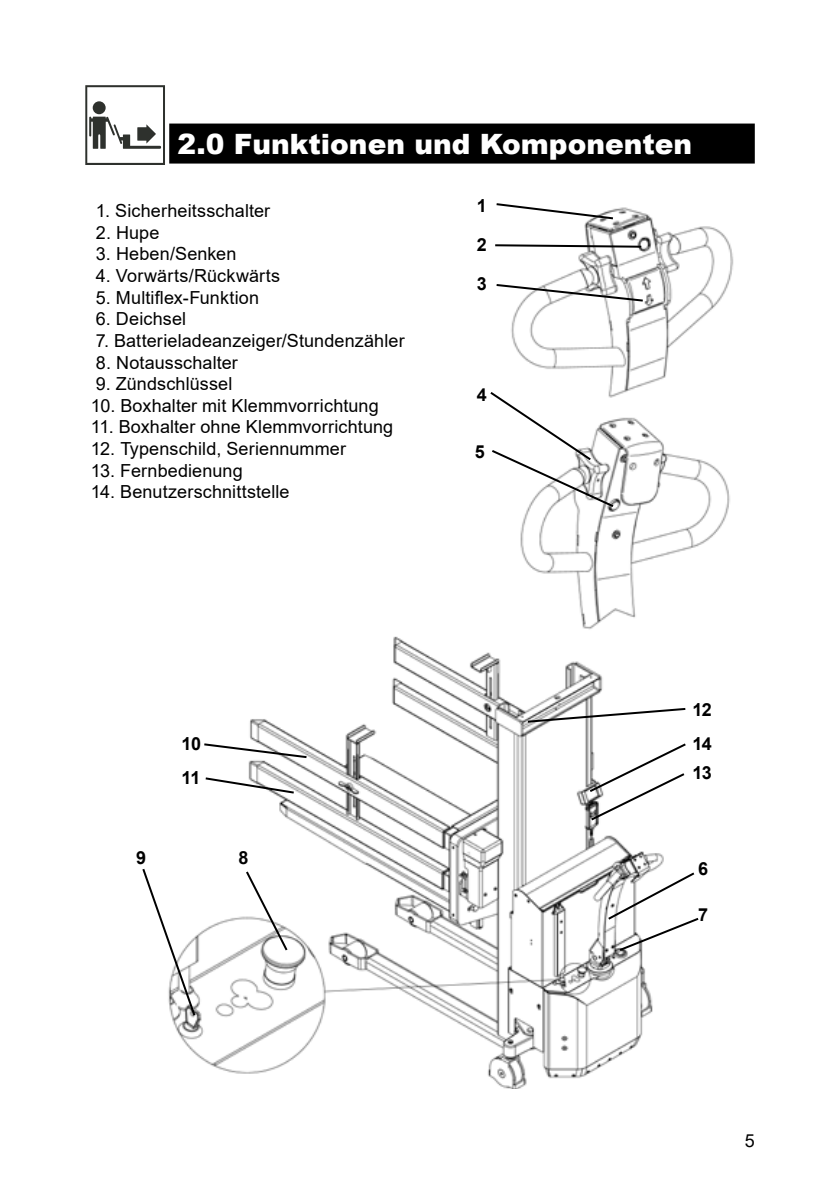
<style>
.page{position:relative;width:840px;height:1191px;background:#fff}
.page>*{position:absolute;margin:0;border:0;box-sizing:border-box;transform-origin:0 0}
.t1{font:900 28px "Arial";color:#fff}
.t2{font:18px "Arial";letter-spacing:.005em;color:#000}
.t3{font:700 18px/38.2px "Arial";letter-spacing:-.035em;color:#000}
</style>
<div class="page">
<img style="left:171px;top:207px;width:563px;height:882px">
<div style="left:169px;top:124px;width:585px;height:40px;background:#000"></div>
<svg style="left:244px;top:869px;width:45px;height:83px"></svg>
<svg style="left:202px;top:742px;width:106px;height:17px"></svg>
<svg style="left:142px;top:866px;width:55px;height:151px"></svg>
<svg style="left:525px;top:707px;width:162px;height:17px"></svg>
<svg style="left:203px;top:776px;width:93px;height:19px"></svg>
<svg style="left:587px;top:741px;width:100px;height:81px"></svg>
<svg style="left:605px;top:870px;width:95px;height:82px"></svg>
<svg style="left:494px;top:283px;width:150px;height:20px"></svg>
<svg style="left:494px;top:203px;width:121px;height:17px"></svg>
<svg style="left:493px;top:243px;width:150px;height:6px"></svg>
<svg style="left:488px;top:390px;width:127px;height:119px"></svg>
<svg style="left:85px;top:85px;width:86px;height:80px"></svg>
<h1 class="t1" style="left:177px;top:127px;width:516px">2.0 Funktionen und Komponenten</h1>
<p class="t2" style="left:96px;top:198px;width:176px">1. Sicherheitsschalter</p>
<p class="t2" style="left:96px;top:220px;width:65px">2. Hupe</p>
<p class="t2" style="left:96px;top:242px;width:142px">3. Heben/Senken</p>
<p class="t2" style="left:96px;top:263px;width:186px">4. Vorwärts/Rückwärts</p>
<p class="t2" style="left:96px;top:285px;width:165px">5. Multiflex-Funktion</p>
<p class="t2" style="left:96px;top:306px;width:92px">6. Deichsel</p>
<p class="t2" style="left:96px;top:328px;width:310px">7. Batterieladeanzeiger/Stundenzähler</p>
<p class="t2" style="left:96px;top:350px;width:143px">8. Notausschalter</p>
<p class="t2" style="left:96px;top:371px;width:138px">9. Zündschlüssel</p>
<p class="t2" style="left:91px;top:393px;width:289px">10. Boxhalter mit Klemmvorrichtung</p>
<p class="t2" style="left:91px;top:414px;width:304px">11. Boxhalter ohne Klemmvorrichtung</p>
<p class="t2" style="left:91px;top:436px;width:256px">12. Typenschild, Seriennummer</p>
<p class="t2" style="left:91px;top:458px;width:153px">13. Fernbedienung</p>
<p class="t2" style="left:91px;top:479px;width:200px">14. Benutzerschnittstelle</p>
<p class="t3" style="left:476px;top:186px;width:12px">1</p>
<p class="t3" style="left:476px;top:226px;width:12px">2<br>3</p>
<p class="t3" style="left:476px;top:376px;width:12px">4</p>
<p class="t3" style="left:474px;top:432px;width:12px">5</p>
<p class="t3" style="left:181px;top:725px;width:21px">10</p>
<p class="t3" style="left:692px;top:691px;width:21px">12</p>
<p class="t3" style="left:692px;top:725px;width:21px">14</p>
<p class="t3" style="left:136px;top:838px;width:12px">9</p>
<p class="t3" style="left:181px;top:759px;width:20px">11</p>
<p class="t3" style="left:692px;top:753px;width:21px">13</p>
<p class="t3" style="left:238px;top:838px;width:12px">8</p>
<p class="t3" style="left:697px;top:850px;width:12px">6</p>
<p class="t3" style="left:697px;top:895px;width:12px">7</p>
<p class="t2" style="left:744px;top:1128px;width:12px">5</p>
</div>
